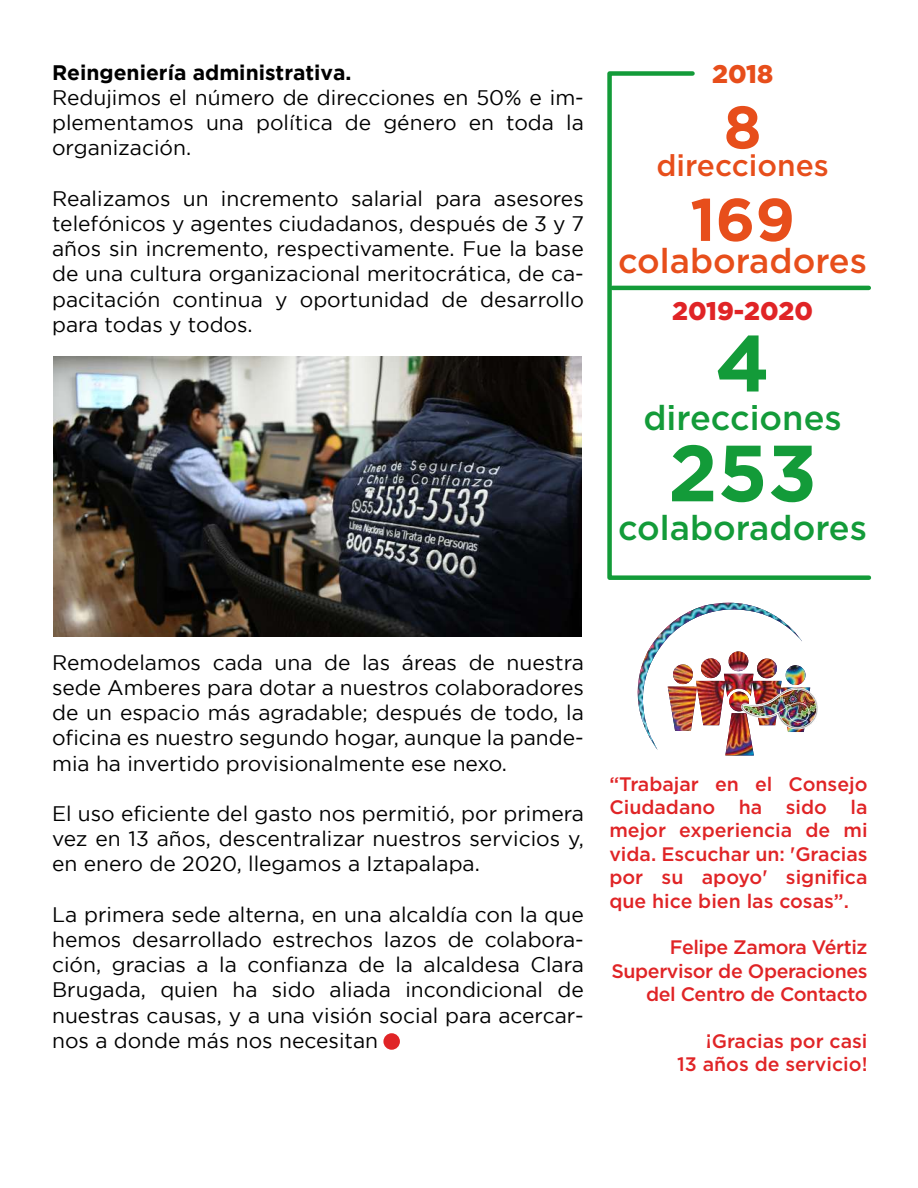
<style>
.page{position:relative;width:918px;height:1188px;background:#fff}
.page>*{position:absolute;margin:0;border:0;box-sizing:border-box;transform-origin:0 0}
.t1{font:700 79.5px "Gotham";color:#139b39}
.t2{font:700 60px "Gotham";color:#e74e1b}
.t3{font:500 34.5px "Gotham";color:#139b39}
.t4{font:500 34.5px "Gotham";color:#e74e1b}
.t5{font:500 30px "Gotham";color:#e74e1b}
.t6{font:900 25.5px "Gotham";color:#e02426}
.t7{font:900 25.5px "Gotham";color:#e74e1b}
.t8{font:21px/25.2px "Gotham";color:#000;text-align:justify}
.t9{font:700 21px "Gotham";color:#000}
.t10{font:500 19.5px/23.4px "Gotham";color:#e02426;text-align:justify}
.t11{font:500 19.5px/23.4px "Gotham";letter-spacing:-.02em;color:#e02426;text-align:right}
</style>
<div class="page">
<img style="left:637px;top:602px;width:181px;height:154px">
<svg style="left:607px;top:71px;width:265px;height:509px"></svg>
<hr style="left:613px;top:286px;width:256px;height:4px;background:#139b39">
<img style="left:54px;top:356px;width:528px;height:281px">
<div style="left:383px;top:1033px;width:17px;height:17px;background:#e02426;border-radius:50%"></div>
<p class="t9" style="left:52px;top:60px;width:301px">Reingeniería administrativa.</p>
<p class="t8" style="left:52px;top:85px;width:533px">Redujimos el número de direcciones en 50% e im&shy;plementamos una política de género en toda la organización.</p>
<p class="t8" style="left:52px;top:185px;width:533px">Realizamos un incremento salarial para asesores telefónicos y agentes ciudadanos, después de 3 y 7 años sin incremento, respectivamente. Fue la base de una cultura organizacional meritocrática, de ca&shy;pacitación continua y oportunidad de desarrollo para todas y todos.</p>
<p class="t7" style="left:712px;top:59px;width:62px">2018</p>
<h2 class="t2" style="left:724px;top:93px;width:39px">8</h2>
<h3 class="t5" style="left:656px;top:145px;width:174px">direcciones</h3>
<h2 class="t2" style="left:690px;top:185px;width:106px">169</h2>
<h3 class="t4" style="left:618px;top:239px;width:250px">colaboradores</h3>
<p class="t6" style="left:672px;top:296px;width:142px">2019-2020</p>
<h1 class="t1" style="left:715px;top:317px;width:56px">4</h1>
<h3 class="t3" style="left:643px;top:395px;width:200px">direcciones</h3>
<h1 class="t1" style="left:668px;top:427px;width:150px">253</h1>
<h3 class="t3" style="left:618px;top:505px;width:250px">colaboradores</h3>
<p class="t8" style="left:52px;top:649px;width:533px">Remodelamos cada una de las áreas de nuestra sede Amberes para dotar a nuestros colaboradores de un espacio más agradable; después de todo, la oficina es nuestro segundo hogar, aunque la pande&shy;mia ha invertido provisionalmente ese nexo.</p>
<p class="t8" style="left:52px;top:801px;width:533px">El uso eficiente del gasto nos permitió, por primera vez en 13 años, descentralizar nuestros servicios y, en enero de 2020, llegamos a Iztapalapa.</p>
<p class="t8" style="left:52px;top:901px;width:533px">La primera sede alterna, en una alcaldía con la que hemos desarrollado estrechos lazos de colabora&shy;ción, gracias a la confianza de la alcaldesa Clara Brugada, quien ha sido aliada incondicional de nuestras causas, y a una visión social para acercar&shy;nos a donde más nos necesitan</p>
<p class="t10" style="left:609px;top:772px;width:260px">“Trabajar en el Consejo Ciudadano ha sido la mejor experiencia de mi vida. Escuchar un: 'Gracias por su apoyo' significa que hice bien las cosas”.</p>
<p class="t11" style="left:611px;top:936px;width:258px">Felipe Zamora Vértiz<br>Supervisor de Operaciones del Centro de Contacto</p>
<p class="t10" style="left:677px;top:1029px;width:192px;text-align:right">¡Gracias por casi<br>13 años de servicio!</p>
</div>
